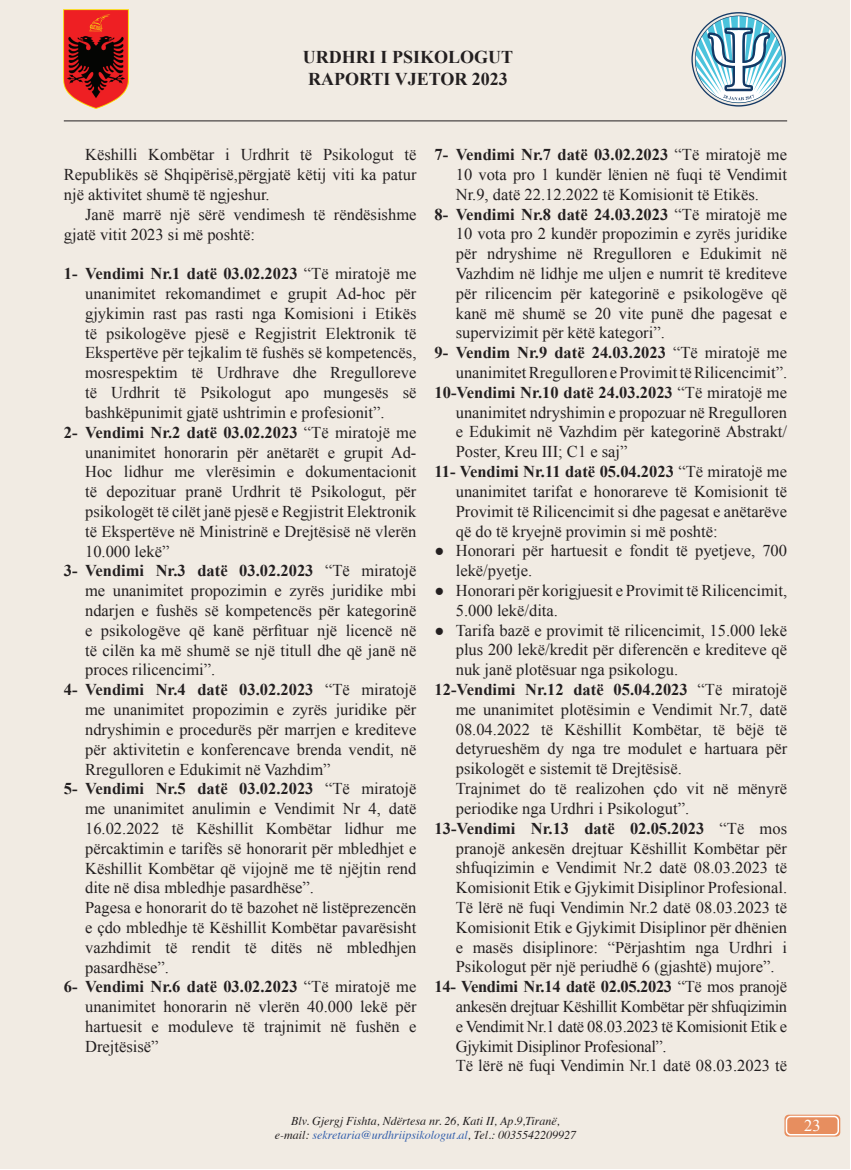
<style>
.page{position:relative;width:851px;height:1170px;background:#fff}
.page>*{position:absolute;margin:0;border:0;box-sizing:border-box;transform-origin:0 0}
.t1{font:700 18px/21.6px "Times New Roman";color:#231f20}
.t2{font:16.5px/19.8px "Times New Roman";color:#231f20}
.t3{font:700 16.5px "Times New Roman";color:#231f20}
.t4{font:16.5px "Times New Roman";letter-spacing:-.02em;color:#231f20}
.t5{font:700 16.5px "Times New Roman";letter-spacing:-.02em;color:#231f20}
.t6{font:16.5px "Times New Roman";color:#fff}
.t7{font:italic 12px/14.4px "Times";color:#231f20;text-align:center}
.s1{font-weight:400}
.s2{color:#325eab}
</style>
<div class="page">
<div style="left:0;top:1px;width:850px;height:1168px;background:#f1ebe3"></div>
<svg style="left:691px;top:12px;width:94px;height:95px"></svg>
<img style="left:64px;top:10px;width:65px;height:99px">
<hr style="left:64px;top:120px;width:723px;height:1px;background:#231f20">
<svg style="left:784px;top:1114px;width:56px;height:22px"></svg>
<div style="left:786px;top:1116px;width:52px;height:18px;background:#e78e5f;border-radius:4px"></div>
<div style="left:785px;top:1115px;width:53px;height:20px;border:2px solid #fff;border-radius:4px"></div>
<p class="t1" style="left:303px;top:46px;width:212px">URDHRI I PSIKOLOGUT<br>RAPORTI VJETOR 2023</p>
<p class="t2" style="left:64px;top:145px;width:354px;text-align:justify;text-indent:21px">Këshilli Kombëtar i Urdhrit të Psikologut të Republikës së Shqipërisë,përgjatë këtij viti ka patur një aktivitet shumë të ngjeshur.</p>
<p class="t2" style="left:64px;top:204px;width:354px;text-indent:21px">Janë marrë një sërë vendimesh të rëndësishme gjatë vitit 2023 si më poshtë:</p>
<p class="t3" style="left:64px;top:262px;width:354px">1- Vendimi Nr.1 datë 03.02.2023 <span class="s1">“Të miratojë me</span></p>
<p class="t2" style="left:85px;top:283px;width:333px">unanimitet rekomandimet e grupit Ad-hoc për</p>
<p class="t2" style="left:85px;top:303px;width:333px">gjykimin rast pas rasti nga Komisioni i Etikës</p>
<p class="t2" style="left:85px;top:323px;width:333px">të psikologëve pjesë e Regjistrit Elektronik të</p>
<p class="t2" style="left:85px;top:343px;width:333px">Ekspertëve për tejkalim të fushës së kompetencës,</p>
<p class="t2" style="left:85px;top:362px;width:333px">mosrespektim të Urdhrave dhe Rregulloreve</p>
<p class="t2" style="left:85px;top:382px;width:333px">të Urdhrit të Psikologut apo mungesës së</p>
<p class="t2" style="left:85px;top:402px;width:301px">bashkëpunimit gjatë ushtrimin e profesionit”.</p>
<p class="t3" style="left:64px;top:421px;width:354px">2- Vendimi Nr.2 datë 03.02.2023 <span class="s1">“Të miratojë me</span></p>
<p class="t2" style="left:85px;top:442px;width:333px">unanimitet honorarin për anëtarët e grupit Ad-</p>
<p class="t2" style="left:85px;top:461px;width:333px">Hoc lidhur me vlerësimin e dokumentacionit</p>
<p class="t2" style="left:85px;top:481px;width:333px">të depozituar pranë Urdhrit të Psikologut, për</p>
<p class="t2" style="left:85px;top:501px;width:333px">psikologët të cilët janë pjesë e Regjistrit Elektronik</p>
<p class="t2" style="left:85px;top:521px;width:333px">të Ekspertëve në Ministrinë e Drejtësisë në vlerën</p>
<p class="t2" style="left:85px;top:541px;width:86px">10.000 lekë”</p>
<p class="t3" style="left:64px;top:559px;width:354px">3- Vendimi Nr.3 datë 03.02.2023 <span class="s1">“Të miratojë</span></p>
<p class="t2" style="left:85px;top:580px;width:333px">me unanimitet propozimin e zyrës juridike mbi</p>
<p class="t2" style="left:85px;top:600px;width:333px">ndarjen e fushës së kompetencës për kategorinë</p>
<p class="t2" style="left:85px;top:620px;width:333px">e psikologëve që kanë përfituar një licencë në</p>
<p class="t2" style="left:85px;top:640px;width:333px">të cilën ka më shumë se një titull dhe që janë në</p>
<p class="t2" style="left:85px;top:659px;width:132px">proces rilicencimi”.</p>
<p class="t3" style="left:64px;top:678px;width:354px">4- Vendimi Nr.4 datë 03.02.2023 <span class="s1">“Të miratojë</span></p>
<p class="t2" style="left:85px;top:699px;width:333px">me unanimitet propozimin e zyrës juridike për</p>
<p class="t2" style="left:85px;top:719px;width:333px">ndryshimin e procedurës për marrjen e krediteve</p>
<p class="t2" style="left:85px;top:739px;width:333px">për aktivitetin e konferencave brenda vendit, në</p>
<p class="t2" style="left:85px;top:758px;width:247px">Rregulloren e Edukimit në Vazhdim”</p>
<p class="t3" style="left:64px;top:777px;width:354px">5- Vendimi Nr.5 datë 03.02.2023 <span class="s1">“Të miratojë</span></p>
<p class="t2" style="left:85px;top:798px;width:333px">me unanimitet anulimin e Vendimit Nr 4, datë</p>
<p class="t2" style="left:85px;top:818px;width:333px">16.02.2022 të Këshillit Kombëtar lidhur me</p>
<p class="t2" style="left:85px;top:838px;width:333px">përcaktimin e tarifës së honorarit për mbledhjet e</p>
<p class="t2" style="left:85px;top:857px;width:333px">Këshillit Kombëtar që vijojnë me të njëjtin rend</p>
<p class="t2" style="left:85px;top:877px;width:230px">dite në disa mbledhje pasardhëse”.</p>
<p class="t2" style="left:85px;top:897px;width:333px">Pagesa e honorarit do të bazohet në listëprezencën</p>
<p class="t2" style="left:85px;top:917px;width:333px">e çdo mbledhje të Këshillit Kombëtar pavarësisht</p>
<p class="t2" style="left:85px;top:937px;width:333px">vazhdimit të rendit të ditës në mbledhjen</p>
<p class="t2" style="left:85px;top:956px;width:85px">pasardhëse”.</p>
<p class="t3" style="left:64px;top:975px;width:354px">6- Vendimi Nr.6 datë 03.02.2023 <span class="s1">“Të miratojë me</span></p>
<p class="t2" style="left:85px;top:996px;width:333px">unanimitet honorarin në vlerën 40.000 lekë për</p>
<p class="t2" style="left:85px;top:1016px;width:333px">hartuesit e moduleve të trajnimit në fushën e</p>
<p class="t2" style="left:85px;top:1036px;width:75px">Drejtësisë”</p>
<p class="t3" style="left:434px;top:143px;width:354px">7- Vendimi Nr.7 datë 03.02.2023 <span class="s1">“Të miratojë me</span></p>
<p class="t2" style="left:455px;top:164px;width:333px">10 vota pro 1 kundër lënien në fuqi të Vendimit</p>
<p class="t2" style="left:455px;top:184px;width:304px">Nr.9, datë 22.12.2022 të Komisionit të Etikës.</p>
<p class="t3" style="left:434px;top:202px;width:354px">8- Vendimi Nr.8 datë 24.03.2023 <span class="s1">“Të miratojë me</span></p>
<p class="t2" style="left:455px;top:224px;width:333px">10 vota pro 2 kundër propozimin e zyrës juridike</p>
<p class="t2" style="left:455px;top:243px;width:333px">për ndryshime në Rregulloren e Edukimit në</p>
<p class="t2" style="left:455px;top:263px;width:333px">Vazhdim në lidhje me uljen e numrit të krediteve</p>
<p class="t2" style="left:455px;top:283px;width:333px">për rilicencim për kategorinë e psikologëve që</p>
<p class="t2" style="left:455px;top:303px;width:333px">kanë më shumë se 20 vite punë dhe pagesat e</p>
<p class="t2" style="left:455px;top:323px;width:210px">supervizimit për këtë kategori”.</p>
<p class="t3" style="left:434px;top:341px;width:354px">9- Vendim Nr.9 datë 24.03.2023 <span class="s1">“Të miratojë me</span></p>
<p class="t2" style="left:455px;top:362px;width:333px">unanimitet Rregulloren e Provimit të Rilicencimit”.</p>
<p class="t3" style="left:434px;top:381px;width:354px">10-Vendimi Nr.10 datë 24.03.2023 <span class="s1">“Të miratojë me</span></p>
<p class="t2" style="left:455px;top:402px;width:333px">unanimitet ndryshimin e propozuar në Rregulloren</p>
<p class="t2" style="left:455px;top:422px;width:333px">e Edukimit në Vazhdim për kategorinë Abstrakt/</p>
<p class="t2" style="left:455px;top:441px;width:173px">Poster, Kreu III; C1 e saj”</p>
<p class="t3" style="left:434px;top:460px;width:354px">11- Vendimi Nr.11 datë 05.04.2023 <span class="s1">“Të miratojë me</span></p>
<p class="t2" style="left:455px;top:481px;width:333px">unanimitet tarifat e honorareve të Komisionit të</p>
<p class="t2" style="left:455px;top:501px;width:333px">Provimit të Rilicencimit si dhe pagesat e anëtarëve</p>
<p class="t2" style="left:455px;top:521px;width:263px">që do të kryejnë provimin si më poshtë:</p>
<p class="t2" style="left:455px;top:540px;width:333px;text-indent:-21px">● Honorari për hartuesit e fondit të pyetjeve, 700 lekë/pyetje.</p>
<p class="t2" style="left:455px;top:580px;width:333px;text-indent:-21px">● Honorari për korigjuesit e Provimit të Rilicencimit,<br>5.000 lekë/dita.</p>
<p class="t2" style="left:434px;top:620px;width:354px">● Tarifa bazë e provimit të rilicencimit, 15.000 lekë</p>
<p class="t2" style="left:455px;top:639px;width:333px">plus 200 lekë/kredit për diferencën e krediteve që</p>
<p class="t2" style="left:455px;top:659px;width:224px">nuk janë plotësuar nga psikologu.</p>
<p class="t3" style="left:434px;top:678px;width:354px">12-Vendimi Nr.12 datë 05.04.2023 <span class="s1">“Të miratojë</span></p>
<p class="t2" style="left:455px;top:699px;width:333px">me unanimitet plotësimin e Vendimit Nr.7, datë</p>
<p class="t2" style="left:455px;top:719px;width:333px">08.04.2022 të Këshillit Kombëtar, të bëjë të</p>
<p class="t2" style="left:455px;top:738px;width:333px">detyrueshëm dy nga tre modulet e hartuara për</p>
<p class="t2" style="left:455px;top:758px;width:227px">psikologët e sistemit të Drejtësisë.</p>
<p class="t2" style="left:455px;top:778px;width:333px">Trajnimet do të realizohen çdo vit në mënyrë</p>
<p class="t2" style="left:455px;top:798px;width:235px">periodike nga Urdhri i Psikologut”.</p>
<p class="t3" style="left:434px;top:816px;width:354px">13-Vendimi Nr.13 datë 02.05.2023 <span class="s1">“Të mos</span></p>
<p class="t2" style="left:455px;top:837px;width:333px">pranojë ankesën drejtuar Këshillit Kombëtar për</p>
<p class="t2" style="left:455px;top:857px;width:333px">shfuqizimin e Vendimit Nr.2 datë 08.03.2023 të</p>
<p class="t2" style="left:455px;top:877px;width:333px">Komisionit Etik e Gjykimit Disiplinor Profesional.</p>
<p class="t2" style="left:455px;top:897px;width:333px">Të lërë në fuqi Vendimin Nr.2 datë 08.03.2023 të</p>
<p class="t2" style="left:455px;top:917px;width:333px">Komisionit Etik e Gjykimit Disiplinor për dhënien</p>
<p class="t2" style="left:455px;top:936px;width:333px">e masës disiplinore: “Përjashtim nga Urdhri i</p>
<p class="t2" style="left:455px;top:956px;width:320px">Psikologut për një periudhë 6 (gjashtë) mujore”.</p>
<p class="t5" style="left:434px;top:975px;width:354px">14- Vendimi Nr.14 datë 02.05.2023 <span class="s1">“Të mos pranojë</span></p>
<p class="t4" style="left:455px;top:995px;width:333px">ankesën drejtuar Këshillit Kombëtar për shfuqizimin</p>
<p class="t4" style="left:455px;top:1015px;width:333px">e Vendimit Nr.1 datë 08.03.2023 të Komisionit Etik e</p>
<p class="t4" style="left:455px;top:1034px;width:212px">Gjykimit Disiplinor Profesional”.</p>
<p class="t2" style="left:455px;top:1055px;width:333px">Të lërë në fuqi Vendimin Nr.1 datë 08.03.2023 të</p>
<p class="t7" style="left:275px;top:1112px;width:303px">Blv. Gjergj Fishta, Ndërtesa nr. 26, Kati II, Ap.9,Tiranë, e-mail: <span class="s2">sekretaria@urdhriipsikologut.al</span>, Tel.: 0035542209927</p>
<p class="t6" style="left:804px;top:1114px;width:18px">23</p>
</div>
